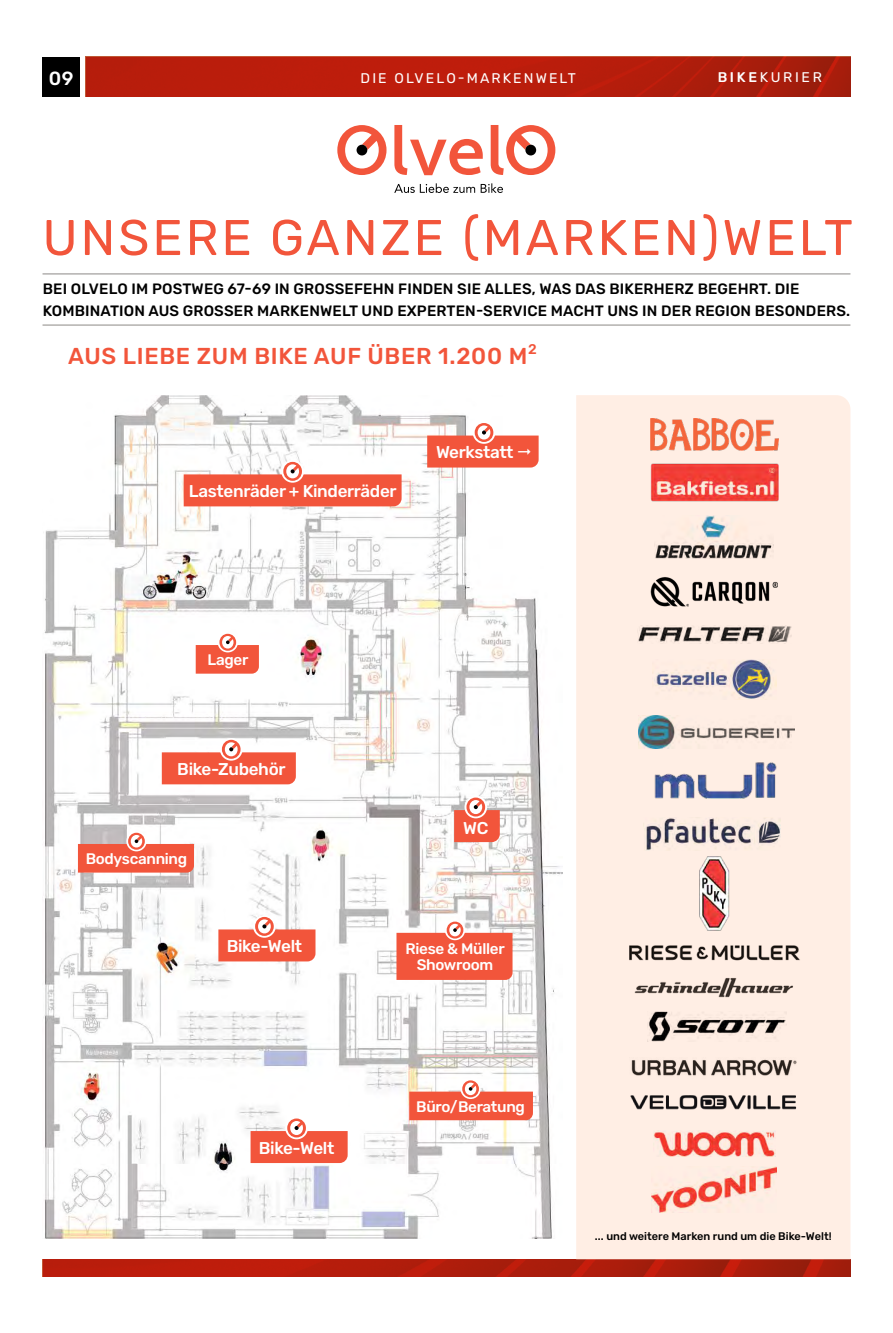
<style>
.page{position:relative;width:893px;height:1333px;background:#fff}
.page>*{position:absolute;margin:0;border:0;box-sizing:border-box;transform-origin:0 0}
.t1{font:500 69.4px "Apertura";color:#000}
.t2{font:50px "Rubik";letter-spacing:.06em;color:#f2553b}
.t3{font:500 23px "Rubik";letter-spacing:.03em;color:#f2553b}
.t4{font:500 19px "Rubik";color:#fff}
.t5{font:500 17px "Rubik";letter-spacing:-.02em;color:#fff}
.t6{font:500 15.3px/16px "Rubik";letter-spacing:-.02em;color:#fff;text-align:center}
.t7{font:500 15px/22px "Rubik";letter-spacing:.01em;color:#000}
.t8{font:14px "Rubik";letter-spacing:.15em;color:#fff}
.t9{font:500 11px "Rubik";color:#000}
.s1{font-weight:500}
</style>
<div class="page">
<div style="left:43px;top:57px;width:37px;height:39px;background:#000"></div>
<img style="left:86px;top:57px;width:764px;height:39px">
<img style="left:43px;top:1259px;width:807px;height:17px">
<svg style="left:394px;top:183px;width:81px;height:10px"></svg>
<svg style="left:481px;top:183px;width:22px;height:10px"></svg>
<svg style="left:394px;top:125px;width:89px;height:50px"></svg>
<svg style="left:337px;top:125px;width:49px;height:50px"></svg>
<svg style="left:491px;top:125px;width:64px;height:50px"></svg>
<div style="left:576px;top:395px;width:274px;height:864px;background:#ffeee4"></div>
<img style="left:44px;top:395px;width:519px;height:843px">
<img style="left:625px;top:942px;width:179px;height:19px">
<img style="left:638px;top:625px;width:153px;height:18px">
<img style="left:638px;top:715px;width:157px;height:33px">
<img style="left:652px;top:660px;width:124px;height:39px">
<img style="left:699px;top:856px;width:31px;height:74px">
<img style="left:655px;top:515px;width:119px;height:43px">
<img style="left:627px;top:1093px;width:175px;height:18px">
<img style="left:654px;top:1130px;width:121px;height:26px">
<img style="left:630px;top:976px;width:168px;height:21px">
<img style="left:630px;top:1057px;width:169px;height:20px">
<img style="left:648px;top:576px;width:133px;height:32px">
<img style="left:651px;top:418px;width:127px;height:32px">
<img style="left:652px;top:1166px;width:125px;height:46px">
<img style="left:651px;top:760px;width:127px;height:38px">
<img style="left:647px;top:463px;width:134px;height:38px">
<img style="left:644px;top:817px;width:136px;height:33px">
<img style="left:647px;top:1011px;width:139px;height:30px">
<hr style="left:43px;top:274px;width:807px;height:1px;background:#8c8986">
<hr style="left:43px;top:325px;width:807px;height:1px;background:#8c8986">
<svg style="left:281px;top:460px;width:23px;height:22px"></svg>
<svg style="left:184px;top:462px;width:218px;height:44px"></svg>
<div style="left:126px;top:831px;width:21px;height:20px;background:#fff;border-radius:50%"></div>
<svg style="left:78px;top:832px;width:116px;height:40px"></svg>
<div style="left:445px;top:919px;width:20px;height:21px;background:#fff;border-radius:50%"></div>
<svg style="left:396px;top:921px;width:116px;height:58px"></svg>
<div style="left:220px;top:738px;width:23px;height:22px;background:#fff;border-radius:50%"></div>
<svg style="left:162px;top:739px;width:134px;height:45px"></svg>
<div style="left:473px;top:421px;width:22px;height:23px;background:#fff;border-radius:50%"></div>
<div style="left:218px;top:632px;width:20px;height:20px;background:#fff;border-radius:50%"></div>
<svg style="left:196px;top:633px;width:63px;height:40px"></svg>
<div style="left:460px;top:1078px;width:21px;height:20px;background:#fff;border-radius:50%"></div>
<svg style="left:409px;top:1080px;width:124px;height:40px"></svg>
<div style="left:285px;top:1116px;width:23px;height:23px;background:#fff;border-radius:50%"></div>
<svg style="left:251px;top:1118px;width:97px;height:44px"></svg>
<div style="left:253px;top:915px;width:23px;height:22px;background:#fff;border-radius:50%"></div>
<svg style="left:218px;top:916px;width:97px;height:45px"></svg>
<div style="left:464px;top:795px;width:23px;height:23px;background:#fff;border-radius:50%"></div>
<svg style="left:454px;top:797px;width:46px;height:45px"></svg>
<svg style="left:427px;top:423px;width:112px;height:44px"></svg>
<p class="t4" style="left:49px;top:67px;width:26px">09</p>
<p class="t8" style="left:361px;top:70px;width:217px">DIE OLVELO-MARKENWELT</p>
<p class="t8" style="left:718px;top:70px;width:106px"><span class="s1">BIKE</span>KURIER</p>
<h2 class="t2" style="left:43px;top:210px;width:812px">UNSERE GANZE (MARKEN)WELT</h2>
<h1 class="t1" style="left:317px;top:253px;width:229px">OlvelO</h1>
<p class="t7" style="left:43px;top:278px;width:809px">BEI OLVELO IM POSTWEG 67-69 IN GROSSEFEHN FINDEN SIE ALLES, WAS DAS BIKERHERZ BEGEHRT. DIE<br>KOMBINATION AUS GROSSER MARKENWELT UND EXPERTEN-SERVICE MACHT UNS IN DER REGION BESONDERS.</p>
<h3 class="t3" style="left:68px;top:343px;width:470px">AUS LIEBE ZUM BIKE AUF ÜBER 1.200 M<sup>2</sup></h3>
<p class="t5" style="left:189px;top:481px;width:209px">Lastenräder + Kinderräder</p>
<p class="t5" style="left:436px;top:442px;width:79px">Werkstatt</p>
<p class="t6" style="left:207px;top:652px;width:42px">Lager</p>
<p class="t5" style="left:177px;top:759px;width:110px">Bike-Zubehör</p>
<p class="t6" style="left:86px;top:851px;width:103px">Bodyscanning</p>
<p class="t5" style="left:227px;top:936px;width:77px">Bike-Welt</p>
<p class="t5" style="left:259px;top:1138px;width:77px">Bike-Welt</p>
<p class="t5" style="left:463px;top:818px;width:27px">WC</p>
<p class="t6" style="left:406px;top:941px;width:101px">Riese &amp; Müller<br>Showroom</p>
<p class="t6" style="left:416px;top:1098px;width:110px">Büro/Beratung</p>
<p class="t9" style="left:595px;top:1229px;width:238px">... und weitere Marken rund um die Bike-Welt!</p>
</div>
